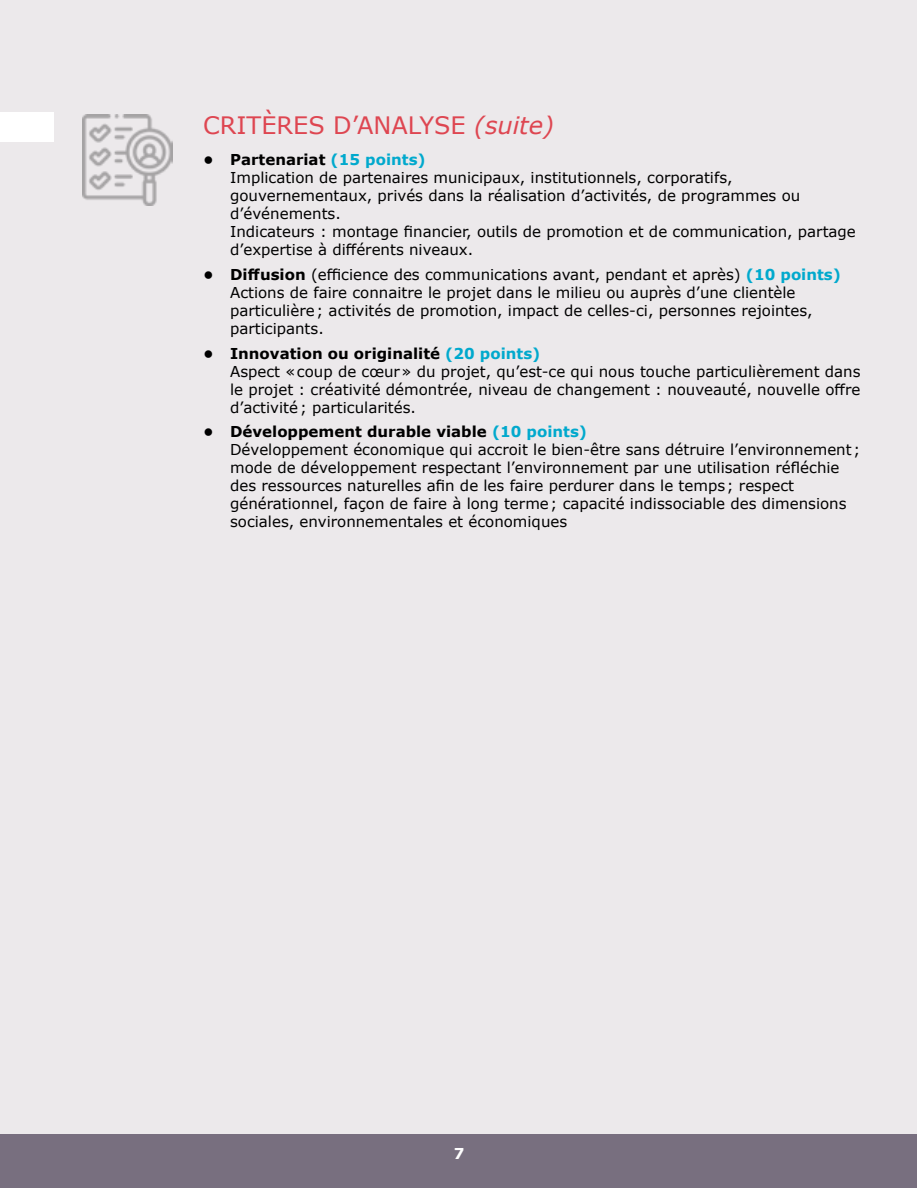
<style>
.page{position:relative;width:918px;height:1188px;background:#fff}
.page>*{position:absolute;margin:0;border:0;box-sizing:border-box;transform-origin:0 0}
.t1{font:24px "Verdana";color:#de4651}
.t2{font:15px/18px "Verdana";color:#000}
.t3{font:700 15px "Verdana";color:#fff}
.s1{font-style:italic}
.s2{font-weight:700}
.s3{font-weight:700;color:#01a9cd}
</style>
<div class="page">
<div style="left:1px;top:1px;width:916px;height:1186px;background:#ece9eb"></div>
<div style="left:1px;top:1134px;width:916px;height:53px;background:#786f7f"></div>
<div style="left:1px;top:113px;width:53px;height:29px;background:#fff"></div>
<img style="left:83px;top:115px;width:90px;height:90px">
<h1 class="t1" style="left:203px;top:108px;width:352px">CRITÈRES D’ANALYSE <span class="s1">(suite)</span></h1>
<p class="t2" style="left:230px;top:151px;width:627px;text-indent:-27px"><span class="s2">• Partenariat</span> <span class="s3">(15 points)<br></span>Implication de partenaires municipaux, institutionnels, corporatifs, gouvernementaux, privés dans la réalisation d’activités, de programmes ou d’événements.<br>Indicateurs : montage financier, outils de promotion et de communication, partage d’expertise à différents niveaux.</p>
<p class="t2" style="left:230px;top:265px;width:612px;text-indent:-27px"><span class="s2">• Diffusion</span> (efficience des communications avant, pendant et après) <span class="s3">(10 points)<br></span>Actions de faire connaitre le projet dans le milieu ou auprès d’une clientèle particulière; activités de promotion, impact de celles-ci, personnes rejointes, participants.</p>
<p class="t2" style="left:230px;top:344px;width:632px;text-indent:-27px"><span class="s2">• Innovation ou originalité</span> <span class="s3">(20 points)<br></span>Aspect «coup de cœur» du projet, qu’est-ce qui nous touche particulièrement dans le projet : créativité démontrée, niveau de changement : nouveauté, nouvelle offre d’activité; particularités.</p>
<p class="t2" style="left:230px;top:423px;width:632px;text-indent:-27px"><span class="s2">• Développement durable viable</span> <span class="s3">(10 points)<br></span>Développement économique qui accroit le bien-être sans détruire l’environnement ; mode de développement respectant l’environnement par une utilisation réfléchie des ressources naturelles afin de les faire perdurer dans le temps; respect générationnel, façon de faire à long terme; capacité indissociable des dimensions sociales, environnementales et économiques</p>
<p class="t3" style="left:454px;top:1143px;width:12px">7</p>
</div>
